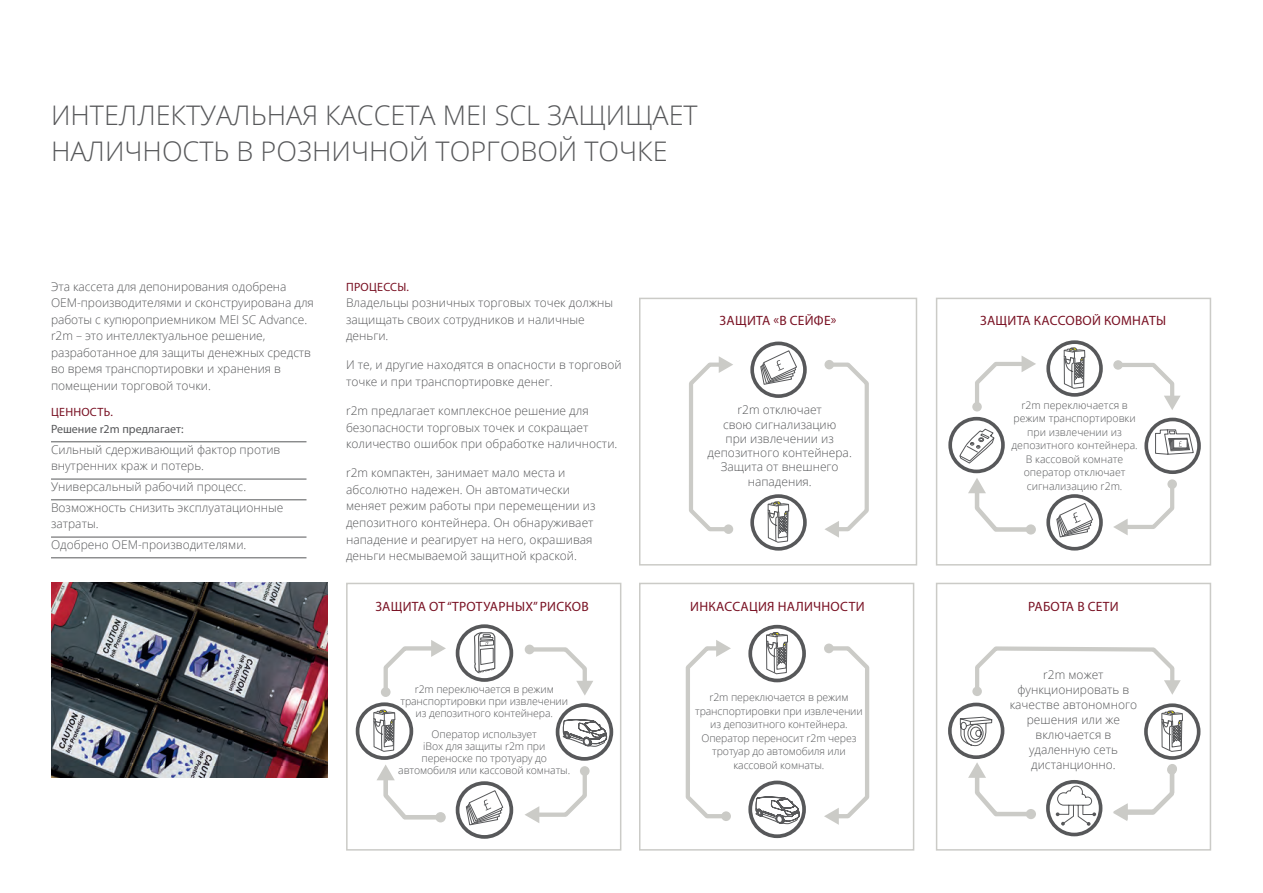
<style>
.page{position:relative;width:1263px;height:893px;background:#fff}
.page>*{position:absolute;margin:0;border:0;box-sizing:border-box;transform-origin:0 0}
.t1{font:300 27px/36px "Open Sans";color:#57585a}
.t2{font:13.5px "Myriad Pro";letter-spacing:.02em;color:#791123}
.t3{font:300 12px/16.5px "Open Sans";color:#57585a}
.t4{font:12px/16.5px "Myriad Pro";color:#57585a}
.t5{font:300 10.5px/13.5px "Open Sans";letter-spacing:-.01em;color:#57585a;text-align:center}
.s1{color:#791123}
.s2{font-family:"Myriad Pro";font-weight:400;color:#791123}
</style>
<div class="page">
<svg style="left:824px;top:360px;width:45px;height:178px"></svg>
<div style="left:724px;top:524px;width:9px;height:10px;background:#cbcbc7;border-radius:50%"></div>
<svg style="left:689px;top:356px;width:44px;height:176px"></svg>
<svg style="left:750px;top:494px;width:57px;height:57px"></svg>
<svg style="left:750px;top:342px;width:57px;height:56px"></svg>
<div style="left:824px;top:643px;width:10px;height:10px;background:#eeeeed;border-radius:50%"></div>
<svg style="left:824px;top:644px;width:46px;height:181px"></svg>
<div style="left:721px;top:811px;width:10px;height:10px;background:#cbcbc7;border-radius:50%"></div>
<svg style="left:686px;top:640px;width:45px;height:180px"></svg>
<svg style="left:748px;top:625px;width:58px;height:57px"></svg>
<svg style="left:748px;top:781px;width:58px;height:57px"></svg>
<img style="left:51px;top:583px;width:277px;height:194px">
<hr style="left:51px;top:441px;width:255px;height:1px;background:#57585a">
<hr style="left:51px;top:479px;width:255px;height:1px;background:#57585a">
<hr style="left:51px;top:499px;width:255px;height:1px;background:#57585a">
<hr style="left:51px;top:537px;width:255px;height:1px;background:#57585a">
<hr style="left:51px;top:557px;width:255px;height:1px;background:#57585a">
<div style="left:1113px;top:360px;width:10px;height:10px;background:#dddddb;border-radius:50%"></div>
<svg style="left:1113px;top:361px;width:67px;height:49px"></svg>
<div style="left:972px;top:402px;width:10px;height:9px;background:#dddddb;border-radius:50%"></div>
<svg style="left:973px;top:356px;width:63px;height:55px"></svg>
<svg style="left:1046px;top:340px;width:57px;height:57px"></svg>
<svg style="left:948px;top:417px;width:253px;height:134px"></svg>
<svg style="left:525px;top:645px;width:68px;height:51px"></svg>
<svg style="left:525px;top:703px;width:88px;height:120px"></svg>
<svg style="left:356px;top:640px;width:90px;height:182px"></svg>
<svg style="left:456px;top:781px;width:57px;height:58px"></svg>
<svg style="left:456px;top:624px;width:57px;height:58px"></svg>
<div style="left:972px;top:687px;width:10px;height:9px;background:#e4e4e2;border-radius:50%"></div>
<svg style="left:973px;top:646px;width:208px;height:50px"></svg>
<svg style="left:948px;top:703px;width:252px;height:133px"></svg>
<div style="left:639px;top:298px;width:278px;height:268px;border:2px solid #cbcbc7"></div>
<div style="left:936px;top:298px;width:275px;height:268px;border:2px solid #cbcbc7"></div>
<div style="left:936px;top:583px;width:275px;height:268px;border:2px solid #cbcbc7"></div>
<div style="left:639px;top:583px;width:275px;height:268px;border:2px solid #cbcbc7"></div>
<div style="left:346px;top:583px;width:275px;height:268px;border:2px solid #cbcbc7"></div>
<p class="t1" style="left:51px;top:96px;width:648px">ИНТЕЛЛЕКТУАЛЬНАЯ КАССЕТА MEI SCL ЗАЩИЩАЕТ<br>НАЛИЧНОСТЬ В РОЗНИЧНОЙ ТОРГОВОЙ ТОЧКЕ</p>
<p class="t3" style="left:51px;top:278px;width:264px">Эта кассета для депонирования одобрена<br>ОЕМ-производителями и сконструирована для работы с купюроприемником MEI SC Advance.</p>
<p class="t3" style="left:51px;top:327px;width:262px">r2m – это интеллектуальное решение, разработанное для защиты денежных средств во время транспортировки и хранения в помещении торговой точки.</p>
<p class="t4" style="left:51px;top:404px;width:134px"><span class="s1">ЦЕННОСТЬ.<br></span>Решение r2m предлагает:</p>
<p class="t3" style="left:51px;top:441px;width:231px">Сильный сдерживающий фактор против внутренних краж и потерь.</p>
<p class="t3" style="left:51px;top:478px;width:197px">Универсальный рабочий процесс.</p>
<p class="t3" style="left:51px;top:499px;width:234px">Возможность снизить эксплуатационные затраты.</p>
<p class="t3" style="left:51px;top:536px;width:197px">Одобрено ОЕМ-производителями.</p>
<p class="t3" style="left:346px;top:278px;width:268px"><span class="s2">ПРОЦЕССЫ.<br></span>Владельцы розничных торговых точек должны защищать своих сотрудников и наличные деньги.</p>
<p class="t3" style="left:346px;top:357px;width:277px">И те, и другие находятся в опасности в торговой точке и при транспортировке денег.</p>
<p class="t3" style="left:346px;top:402px;width:273px">r2m предлагает комплексное решение для безопасности торговых точек и сокращает количество ошибок при обработке наличности.</p>
<p class="t3" style="left:346px;top:465px;width:251px">r2m компактен, занимает мало места и абсолютно надежен. Он автоматически меняет режим работы при перемещении из депозитного контейнера. Он обнаруживает нападение и реагирует на него, окрашивая деньги несмываемой защитной краской.</p>
<p class="t2" style="left:375px;top:598px;width:215px">ЗАЩИТА ОТ “ТРОТУАРНЫХ” РИСКОВ</p>
<p class="t2" style="left:690px;top:598px;width:176px">ИНКАССАЦИЯ НАЛИЧНОСТИ</p>
<p class="t2" style="left:720px;top:313px;width:118px">ЗАЩИТА «В СЕЙФЕ»</p>
<p class="t2" style="left:980px;top:313px;width:188px">ЗАЩИТА КАССОВОЙ КОМНАТЫ</p>
<p class="t5" style="left:1011px;top:398px;width:128px">r2m переключается в режим транспортировки при извлечении из депозитного контейнера.</p>
<p class="t5" style="left:1024px;top:452px;width:103px;text-align:left">В кассовой комнате оператор отключает сигнализацию r2m.</p>
<p class="t3" style="left:708px;top:402px;width:146px;line-height:14.2px;text-align:center">r2m отключает<br>свою сигнализацию<br>при извлечении из депозитного контейнера.</p>
<p class="t3" style="left:721px;top:459px;width:119px;line-height:14.2px;text-align:center">Защита от внешнего нападения.</p>
<p class="t2" style="left:1028px;top:598px;width:92px">РАБОТА В СЕТИ</p>
<p class="t5" style="left:400px;top:683px;width:169px;line-height:12px">r2m переключается в режим транспортировки при извлечении из депозитного контейнера.</p>
<p class="t5" style="left:398px;top:728px;width:173px;line-height:12px">Оператор использует<br>iBox для защиты r2m при переноске по тротуару до автомобиля или кассовой комнаты.</p>
<p class="t5" style="left:695px;top:690px;width:169px">r2m переключается в режим транспортировки при извлечении из депозитного контейнера.</p>
<p class="t5" style="left:701px;top:731px;width:156px">Оператор переносит r2m через тротуар до автомобиля или кассовой комнаты.</p>
<p class="t3" style="left:1010px;top:666px;width:129px;line-height:15px;text-align:center">r2m может функционировать в качестве автономного решения или же включается в удаленную сеть дистанционно.</p>
</div>
